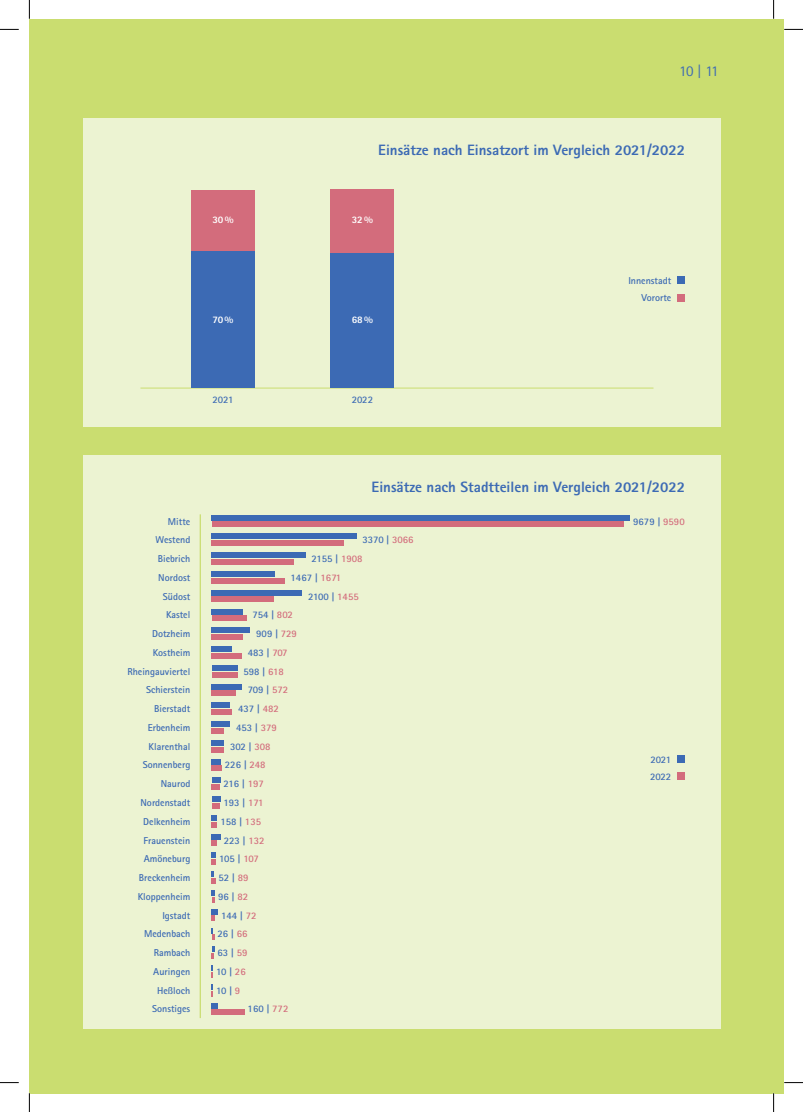
<style>
.page{position:relative;width:803px;height:1112px;background:#fff}
.page>*{position:absolute;margin:0;border:0;box-sizing:border-box;transform-origin:0 0}
.t1{font:800 15px "Rotis Sans Serif";color:#3c6ab4}
.t2{font:15px "Rotis Sans Serif";color:#3c6ab4}
.Headline{font:700 10px "Rotis Sans Serif";color:#3c6ab4}
.Headline-2{font:800 10px "Rotis Sans Serif";color:#fff}
.s1{color:#d36c7c}
</style>
<div class="page">
<div style="left:29px;top:19px;width:755px;height:1073px;background:#cadd70"></div>
<div style="left:83px;top:455px;width:637px;height:572px;background:#ecf3d2"></div>
<div style="left:212px;top:515px;width:418px;height:5px;background:#3c6ab4"></div>
<div style="left:212px;top:521px;width:411px;height:6px;background:#d36c7c"></div>
<div style="left:212px;top:533px;width:145px;height:6px;background:#3c6ab4"></div>
<div style="left:212px;top:540px;width:132px;height:5px;background:#d36c7c"></div>
<div style="left:212px;top:552px;width:94px;height:5px;background:#3c6ab4"></div>
<div style="left:212px;top:559px;width:82px;height:5px;background:#d36c7c"></div>
<div style="left:212px;top:571px;width:63px;height:5px;background:#3c6ab4"></div>
<div style="left:212px;top:578px;width:73px;height:5px;background:#d36c7c"></div>
<div style="left:212px;top:590px;width:90px;height:5px;background:#3c6ab4"></div>
<div style="left:212px;top:596px;width:62px;height:6px;background:#d36c7c"></div>
<div style="left:212px;top:608px;width:31px;height:6px;background:#3c6ab4"></div>
<div style="left:212px;top:615px;width:34px;height:5px;background:#d36c7c"></div>
<div style="left:212px;top:627px;width:38px;height:5px;background:#3c6ab4"></div>
<div style="left:212px;top:634px;width:31px;height:5px;background:#d36c7c"></div>
<div style="left:212px;top:646px;width:20px;height:5px;background:#3c6ab4"></div>
<div style="left:212px;top:653px;width:30px;height:5px;background:#d36c7c"></div>
<div style="left:212px;top:665px;width:26px;height:5px;background:#3c6ab4"></div>
<div style="left:212px;top:671px;width:26px;height:6px;background:#d36c7c"></div>
<div style="left:212px;top:683px;width:30px;height:6px;background:#3c6ab4"></div>
<div style="left:212px;top:690px;width:24px;height:5px;background:#d36c7c"></div>
<div style="left:212px;top:702px;width:18px;height:5px;background:#3c6ab4"></div>
<div style="left:212px;top:709px;width:20px;height:5px;background:#d36c7c"></div>
<div style="left:212px;top:721px;width:18px;height:5px;background:#3c6ab4"></div>
<div style="left:212px;top:728px;width:12px;height:5px;background:#d36c7c"></div>
<div style="left:212px;top:740px;width:12px;height:5px;background:#3c6ab4"></div>
<div style="left:212px;top:746px;width:12px;height:6px;background:#d36c7c"></div>
<div style="left:212px;top:758px;width:9px;height:6px;background:#3c6ab4"></div>
<div style="left:212px;top:765px;width:10px;height:5px;background:#d36c7c"></div>
<div style="left:212px;top:777px;width:9px;height:5px;background:#3c6ab4"></div>
<div style="left:212px;top:784px;width:8px;height:5px;background:#d36c7c"></div>
<div style="left:212px;top:796px;width:9px;height:5px;background:#3c6ab4"></div>
<svg style="left:212px;top:803px;width:7px;height:5px"></svg>
<svg style="left:212px;top:815px;width:5px;height:12px"></svg>
<div style="left:212px;top:833px;width:9px;height:6px;background:#3c6ab4"></div>
<svg style="left:212px;top:840px;width:5px;height:5px"></svg>
<svg style="left:212px;top:852px;width:4px;height:12px"></svg>
<svg style="left:212px;top:871px;width:4px;height:12px"></svg>
<svg style="left:212px;top:890px;width:3px;height:12px"></svg>
<svg style="left:212px;top:909px;width:6px;height:11px"></svg>
<svg style="left:212px;top:928px;width:3px;height:11px"></svg>
<svg style="left:212px;top:946px;width:3px;height:12px"></svg>
<svg style="left:212px;top:1003px;width:6px;height:4px"></svg>
<div style="left:212px;top:1009px;width:33px;height:5px;background:#d36c7c"></div>
<hr style="left:200px;top:514px;width:1px;height:503px;background:#cadd70">
<div style="left:83px;top:118px;width:637px;height:308px;background:#ecf3d2"></div>
<div style="left:677px;top:276px;width:8px;height:8px;background:#3c6ab4"></div>
<div style="left:677px;top:293px;width:8px;height:8px;background:#d36c7c"></div>
<hr style="left:140px;top:387px;width:513px;height:1px;background:#cadd70">
<div style="left:191px;top:250px;width:64px;height:137px;background:#3c6ab4"></div>
<div style="left:191px;top:190px;width:64px;height:60px;background:#d36c7c"></div>
<div style="left:331px;top:253px;width:63px;height:134px;background:#3c6ab4"></div>
<div style="left:331px;top:190px;width:63px;height:63px;background:#d36c7c"></div>
<div style="left:677px;top:754px;width:8px;height:8px;background:#3c6ab4"></div>
<div style="left:677px;top:772px;width:8px;height:8px;background:#d36c7c"></div>
<svg style="left:0;top:29px;width:19px;height:1px"></svg>
<svg style="left:784px;top:29px;width:19px;height:1px"></svg>
<svg style="left:0;top:1082px;width:19px;height:1px"></svg>
<svg style="left:784px;top:1082px;width:19px;height:1px"></svg>
<svg style="left:29px;top:0;width:1px;height:19px"></svg>
<svg style="left:29px;top:1092px;width:1px;height:19px"></svg>
<svg style="left:773px;top:0;width:1px;height:19px"></svg>
<svg style="left:773px;top:1092px;width:1px;height:19px"></svg>
<p class="t2" style="left:679px;top:62px;width:41px">10 | 11</p>
<p class="t1" style="left:378px;top:140px;width:308px">Einsätze nach Einsatzort im Vergleich 2021/2022</p>
<p class="Headline-2" style="left:212px;top:213px;width:23px">30%</p>
<p class="Headline-2" style="left:352px;top:213px;width:23px">32%</p>
<p class="Headline-2" style="left:212px;top:313px;width:22px">70%</p>
<p class="Headline-2" style="left:352px;top:313px;width:23px">68%</p>
<p class="Headline" style="left:212px;top:393px;width:22px">2021</p>
<p class="Headline" style="left:352px;top:393px;width:23px">2022</p>
<p class="Headline" style="left:628px;top:274px;width:44px">Innenstadt</p>
<p class="Headline" style="left:641px;top:292px;width:31px">Vororte</p>
<p class="t1" style="left:372px;top:477px;width:315px">Einsätze nach Stadtteilen im Vergleich 2021/2022</p>
<p class="Headline" style="left:168px;top:514px;width:24px">Mitte</p>
<p class="Headline" style="left:633px;top:514px;width:53px">9679 | <span class="s1">9590</span></p>
<p class="Headline" style="left:156px;top:533px;width:36px">Westend</p>
<p class="Headline" style="left:363px;top:533px;width:53px">3370 | <span class="s1">3066</span></p>
<p class="Headline" style="left:158px;top:552px;width:34px">Biebrich</p>
<p class="Headline" style="left:312px;top:552px;width:53px">2155 | <span class="s1">1908</span></p>
<p class="Headline" style="left:158px;top:571px;width:34px">Nordost</p>
<p class="Headline" style="left:291px;top:571px;width:52px">1467 | <span class="s1">1671</span></p>
<p class="Headline" style="left:163px;top:589px;width:29px">Südost</p>
<p class="Headline" style="left:308px;top:589px;width:52px">2100 | <span class="s1">1455</span></p>
<p class="Headline" style="left:166px;top:608px;width:26px">Kastel</p>
<p class="Headline" style="left:252px;top:608px;width:42px">754 | <span class="s1">802</span></p>
<p class="Headline" style="left:152px;top:627px;width:40px">Dotzheim</p>
<p class="Headline" style="left:256px;top:627px;width:42px">909 | <span class="s1">729</span></p>
<p class="Headline" style="left:153px;top:646px;width:39px">Kostheim</p>
<p class="Headline" style="left:248px;top:646px;width:41px">483 | <span class="s1">707</span></p>
<p class="Headline" style="left:127px;top:664px;width:64px">Rheingauviertel</p>
<p class="Headline" style="left:243px;top:664px;width:42px">598 | <span class="s1">618</span></p>
<p class="Headline" style="left:146px;top:683px;width:46px">Schierstein</p>
<p class="Headline" style="left:248px;top:683px;width:42px">709 | <span class="s1">572</span></p>
<p class="Headline" style="left:154px;top:702px;width:38px">Bierstadt</p>
<p class="Headline" style="left:238px;top:702px;width:42px">437 | <span class="s1">482</span></p>
<p class="Headline" style="left:148px;top:721px;width:44px">Erbenheim</p>
<p class="Headline" style="left:236px;top:721px;width:42px">453 | <span class="s1">379</span></p>
<p class="Headline" style="left:149px;top:739px;width:43px">Klarenthal</p>
<p class="Headline" style="left:230px;top:739px;width:42px">302 | <span class="s1">308</span></p>
<p class="Headline" style="left:143px;top:758px;width:49px">Sonnenberg</p>
<p class="Headline" style="left:225px;top:758px;width:42px">226 | <span class="s1">248</span></p>
<p class="Headline" style="left:161px;top:777px;width:31px">Naurod</p>
<p class="Headline" style="left:224px;top:777px;width:42px">216 | <span class="s1">197</span></p>
<p class="Headline" style="left:140px;top:796px;width:51px">Nordenstadt</p>
<p class="Headline" style="left:224px;top:796px;width:41px">193 | <span class="s1">171</span></p>
<p class="Headline" style="left:143px;top:814px;width:49px">Delkenheim</p>
<p class="Headline" style="left:220px;top:814px;width:42px">158 | <span class="s1">135</span></p>
<p class="Headline" style="left:143px;top:833px;width:48px">Frauenstein</p>
<p class="Headline" style="left:224px;top:833px;width:42px">223 | <span class="s1">132</span></p>
<p class="Headline" style="left:144px;top:852px;width:48px">Amöneburg</p>
<p class="Headline" style="left:219px;top:852px;width:41px">105 | <span class="s1">107</span></p>
<p class="Headline" style="left:139px;top:871px;width:53px">Breckenheim</p>
<p class="Headline" style="left:219px;top:871px;width:31px">52 | <span class="s1">89</span></p>
<p class="Headline" style="left:138px;top:889px;width:54px">Kloppenheim</p>
<p class="Headline" style="left:218px;top:889px;width:31px">96 | <span class="s1">82</span></p>
<p class="Headline" style="left:162px;top:908px;width:29px">Igstadt</p>
<p class="Headline" style="left:221px;top:908px;width:37px">144 | <span class="s1">72</span></p>
<p class="Headline" style="left:144px;top:927px;width:48px">Medenbach</p>
<p class="Headline" style="left:217px;top:927px;width:31px">26 | <span class="s1">66</span></p>
<p class="Headline" style="left:154px;top:946px;width:38px">Rambach</p>
<p class="Headline" style="left:217px;top:946px;width:31px">63 | <span class="s1">59</span></p>
<p class="Headline" style="left:153px;top:964px;width:39px">Auringen</p>
<p class="Headline" style="left:216px;top:964px;width:31px">10 | <span class="s1">26</span></p>
<p class="Headline" style="left:157px;top:983px;width:35px">Heßloch</p>
<p class="Headline" style="left:216px;top:983px;width:26px">10 | <span class="s1">9</span></p>
<p class="Headline" style="left:152px;top:1002px;width:40px">Sonstiges</p>
<p class="Headline" style="left:248px;top:1002px;width:42px">160 | <span class="s1">772</span></p>
<p class="Headline" style="left:650px;top:752px;width:22px">2021</p>
<p class="Headline" style="left:650px;top:770px;width:23px">2022</p>
</div>
